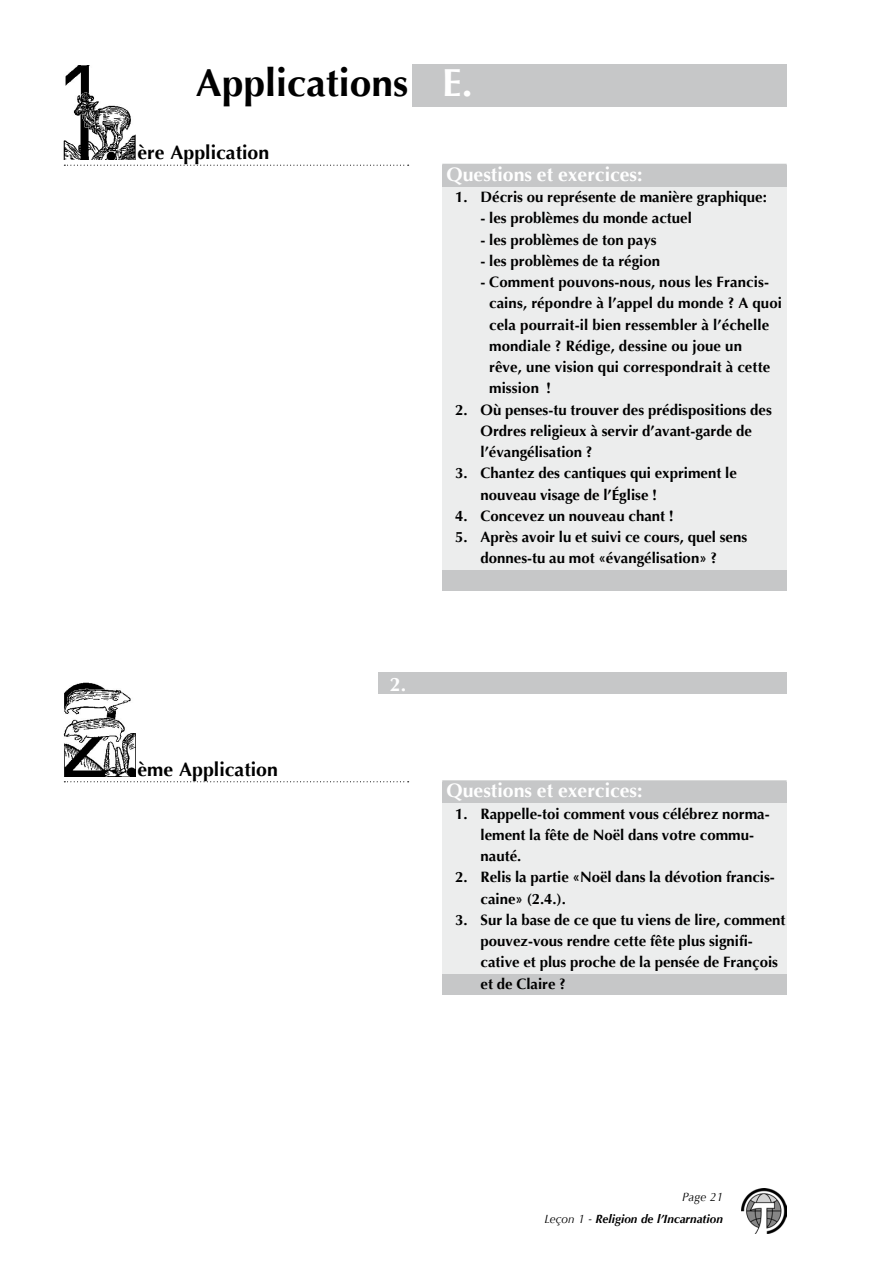
<style>
.page{position:relative;width:893px;height:1263px;background:#fff}
.page>*{position:absolute;margin:0;border:0;box-sizing:border-box;transform-origin:0 0}
.t1{font:700 39px "Optima";color:#000}
.t2{font:700 19.5px "Optima";color:#fff}
.t3{font:700 19.5px "Optima";color:#000}
.t4{font:700 15px/21.3px "Optima";color:#000}
.t5{font:italic 700 12px/21.3px "Optima";color:#000;text-align:right}
.s1{color:#fff}
.s2{font-weight:400}
</style>
<div class="page">
<div style="left:442px;top:782px;width:345px;height:22px;background:#c6c7c8"></div>
<div style="left:442px;top:974px;width:345px;height:21px;background:#c6c7c8"></div>
<div style="left:442px;top:804px;width:345px;height:170px;background:#eceded"></div>
<div style="left:378px;top:672px;width:409px;height:21px;background:#c6c7c8"></div>
<img style="left:741px;top:1188px;width:45px;height:45px">
<div style="left:442px;top:166px;width:345px;height:21px;background:#c6c7c8"></div>
<div style="left:442px;top:570px;width:345px;height:21px;background:#c6c7c8"></div>
<div style="left:442px;top:187px;width:345px;height:383px;background:#eceded"></div>
<div style="left:412px;top:64px;width:375px;height:42px;background:#c6c7c8"></div>
<svg style="left:64px;top:165px;width:345px;height:1px"></svg>
<div style="left:442px;top:164px;width:345px;height:21px;background:#c6c7c8"></div>
<img style="left:64px;top:66px;width:72px;height:93px">
<svg style="left:64px;top:781px;width:345px;height:1px"></svg>
<div style="left:442px;top:780px;width:345px;height:21px;background:#c6c7c8"></div>
<img style="left:64px;top:682px;width:72px;height:94px">
<h1 class="t1" style="left:196px;top:60px;width:278px">Applications <span class="s1">E.</span></h1>
<h2 class="t3" style="left:138px;top:141px;width:133px">ère Application</h2>
<h2 class="t2" style="left:446px;top:163px;width:198px">Questions et exercices:</h2>
<p class="t4" style="left:455px;top:186px;width:313px">1. Décris ou représente de manière graphique:</p>
<p class="t4" style="left:480px;top:208px;width:213px">- les problèmes du monde actuel</p>
<p class="t4" style="left:480px;top:229px;width:178px">- les problèmes de ton pays</p>
<p class="t4" style="left:480px;top:250px;width:181px">- les problèmes de ta région</p>
<p class="t4" style="left:489px;top:271px;width:295px;text-indent:-9px">- Comment pouvons-nous, nous les Francis&shy;cains, répondre à l’appel du monde ? A quoi cela pourrait-il bien ressembler à l’échelle mondiale ? Rédige, dessine ou joue un<br>rêve, une vision qui correspondrait à cette mission !</p>
<p class="t4" style="left:480px;top:399px;width:293px;text-indent:-26px">2. Où penses-tu trouver des prédispositions des<br>Ordres religieux à servir d’avant-garde de l’évangélisation ?</p>
<p class="t4" style="left:480px;top:463px;width:258px;text-indent:-26px">3. Chantez des cantiques qui expriment le nouveau visage de l’Église !</p>
<p class="t4" style="left:455px;top:505px;width:220px">4. Concevez un nouveau chant !</p>
<p class="t4" style="left:455px;top:526px;width:294px;text-align:center">5. Après avoir lu et suivi ce cours, quel sens donnes-tu au mot «évangélisation» ?</p>
<h2 class="t3" style="left:138px;top:758px;width:142px">ème Application</h2>
<h2 class="t2" style="left:390px;top:673px;width:18px">2.</h2>
<h2 class="t2" style="left:446px;top:779px;width:198px">Questions et exercices:</h2>
<p class="t4" style="left:480px;top:803px;width:291px;text-indent:-26px">1. Rappelle-toi comment vous célébrez norma&shy;lement la fête de Noël dans votre commu&shy;nauté.</p>
<p class="t4" style="left:480px;top:867px;width:296px;text-indent:-26px">2. Relis la partie «Noël dans la dévotion francis&shy;caine» (2.4.).</p>
<p class="t4" style="left:480px;top:909px;width:307px;text-indent:-26px">3. Sur la base de ce que tu viens de lire, comment pouvez-vous rendre cette fête plus signifi&shy;cative et plus proche de la pensée de François et de Claire ?</p>
<p class="t5" style="left:545px;top:1186px;width:180px"><span class="s2">Page 21<br>Leçon 1 -</span> Religion de l’Incarnation</p>
</div>
